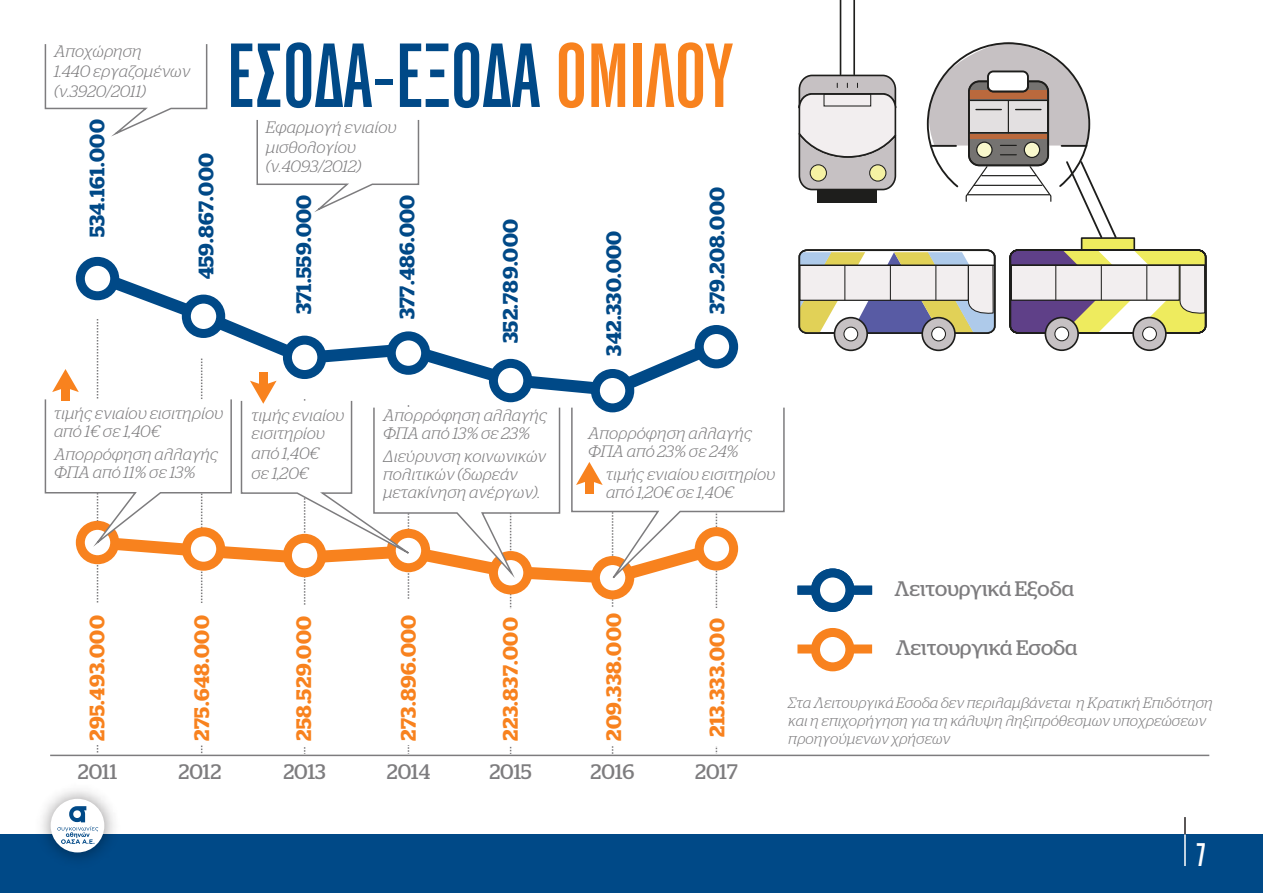
<style>
.page{position:relative;width:1263px;height:893px;background:#fff}
.page>*{position:absolute;margin:0;border:0;box-sizing:border-box;transform-origin:0 0}
.t1{font:75px "CF Blast Gothic Maxi";color:#004987}
.t2{font:27px "CF Blast Gothic Maxi";color:#fff}
.t3{font:600 21px "Stag LG";letter-spacing:.02em;color:#004987}
.t4{font:600 21px "Stag LG";letter-spacing:.02em;color:#f8821e}
.t5{font:21px "Stag LG";color:#7d7c7e}
.t6{font:italic 300 16.5px/18px "Stag LG";color:#7d7c7e}
.t7{font:italic 300 15px/18px "Stag LG";color:#7d7c7e}
.s1{color:#f8821e}
</style>
<div class="page">
<svg style="left:82px;top:261px;width:144px;height:58px"></svg>
<div style="left:0;top:834px;width:1263px;height:59px;background:#004987"></div>
<hr style="left:1184px;top:834px;width:2px;height:32px;background:#fff">
<svg style="left:1184px;top:817px;width:2px;height:17px"></svg>
<img style="left:42px;top:790px;width:72px;height:69px">
<div style="left:51px;top:799px;width:53px;height:53px;background:#fff;border-radius:50%"></div>
<svg style="left:57px;top:806px;width:41px;height:38px"></svg>
<hr style="left:50px;top:755px;width:1159px;height:1px;background:#7d7c7e">
<div style="left:80px;top:261px;width:35px;height:35px;background:#fff;border-radius:50%"></div>
<div style="left:76px;top:257px;width:43px;height:43px;border:9px solid #004987;border-radius:50%"></div>
<div style="left:186px;top:299px;width:35px;height:34px;background:#fff;border-radius:50%"></div>
<div style="left:182px;top:295px;width:43px;height:43px;border:9px solid #004987;border-radius:50%"></div>
<div style="left:797px;top:586px;width:75px;height:9px;background:#004987"></div>
<svg style="left:815px;top:573px;width:35px;height:34px"></svg>
<div style="left:811px;top:568px;width:43px;height:44px;border:9px solid #004987;border-radius:50%"></div>
<div style="left:797px;top:644px;width:75px;height:9px;background:#f8821e"></div>
<div style="left:815px;top:632px;width:35px;height:35px;background:#fff;border-radius:50%"></div>
<div style="left:811px;top:628px;width:43px;height:43px;border:9px solid #f8821e;border-radius:50%"></div>
<svg style="left:798px;top:249px;width:198px;height:86px;background:#c0bfb8"></svg>
<div style="left:834px;top:318px;width:33px;height:32px;background:#c6c1c3;border-radius:50%"></div>
<div style="left:834px;top:317px;width:34px;height:34px;border:2px solid #1e1e1c;border-radius:50%"></div>
<div style="left:844px;top:327px;width:14px;height:14px;background:#fff;border-radius:50%"></div>
<div style="left:843px;top:327px;width:15px;height:14px;border:1px solid #1e1e1c;border-radius:50%"></div>
<div style="left:922px;top:318px;width:33px;height:32px;background:#c6c1c3;border-radius:50%"></div>
<div style="left:921px;top:317px;width:35px;height:34px;border:2px solid #1e1e1c;border-radius:50%"></div>
<div style="left:932px;top:327px;width:13px;height:14px;background:#fff;border-radius:50%"></div>
<div style="left:931px;top:327px;width:15px;height:14px;border:1px solid #1e1e1c;border-radius:50%"></div>
<div style="left:1082px;top:238px;width:52px;height:12px;background:#eeeb5e"></div>
<div style="left:1081px;top:237px;width:54px;height:14px;border:2px solid #1e1e1c"></div>
<svg style="left:1009px;top:248px;width:198px;height:86px;background:#c2bba8"></svg>
<div style="left:1045px;top:318px;width:33px;height:32px;background:#c6c1c3;border-radius:50%"></div>
<div style="left:1044px;top:317px;width:35px;height:34px;border:2px solid #1e1e1c;border-radius:50%"></div>
<div style="left:1055px;top:327px;width:14px;height:14px;background:#fff;border-radius:50%"></div>
<div style="left:1054px;top:326px;width:15px;height:15px;border:1px solid #1e1e1c;border-radius:50%"></div>
<div style="left:1133px;top:318px;width:33px;height:32px;background:#c6c1c3;border-radius:50%"></div>
<div style="left:1132px;top:317px;width:35px;height:34px;border:2px solid #1e1e1c;border-radius:50%"></div>
<div style="left:1143px;top:327px;width:13px;height:14px;background:#fff;border-radius:50%"></div>
<div style="left:1142px;top:326px;width:15px;height:15px;border:1px solid #1e1e1c;border-radius:50%"></div>
<div style="left:817px;top:190px;width:60px;height:12px;background:#1e1e1c"></div>
<svg style="left:798px;top:74px;width:99px;height:117px;background:#cac6c4"></svg>
<hr style="left:840px;top:0;width:1px;height:74px;background:#1e1e1c">
<hr style="left:853px;top:0;width:2px;height:74px;background:#1e1e1c">
<svg style="left:926px;top:42px;width:192px;height:198px"></svg>
<hr style="left:970px;top:100px;width:77px;height:1px;background:#1e1e1c">
<hr style="left:970px;top:132px;width:77px;height:1px;background:#1e1e1c">
<div style="left:988px;top:71px;width:40px;height:20px;background:#fff;border-radius:5px"></div>
<div style="left:987px;top:71px;width:42px;height:21px;border:2px solid #1e1e1c;border-radius:5px"></div>
<svg style="left:44px;top:44px;width:164px;height:93px"></svg>
<svg style="left:256px;top:120px;width:164px;height:92px"></svg>
<svg style="left:44px;top:319px;width:741px;height:435px"></svg>
<div style="left:595px;top:373px;width:35px;height:35px;background:#fff;border-radius:50%"></div>
<div style="left:591px;top:369px;width:43px;height:43px;border:9px solid #004987;border-radius:50%"></div>
<p class="t6" style="left:54px;top:40px;width:138px;line-height:19.8px">Αποχώρηση<br>1.440 εργαζομένων (ν.3920/2011)</p>
<p class="t3" style="left:81px;top:237px;width:119px;rotate:-90deg">534.161.000</p>
<p class="t3" style="left:190px;top:279px;width:128px;rotate:-90deg">459.867.000</p>
<h1 class="t1" style="left:227px;top:33px;width:507px">ΕΣΟ∆Α-ΕΞΟ∆Α <span class="s1">ΟΜΙΛΟΥ</span></h1>
<p class="t6" style="left:266px;top:116px;width:132px;line-height:19.8px">Εφαρμογή ενιαίου μισθολογίου (ν.4093/2012)</p>
<p class="t3" style="left:288px;top:314px;width:121px;rotate:-90deg">371.559.000</p>
<p class="t3" style="left:391px;top:319px;width:126px;rotate:-90deg">377.486.000</p>
<p class="t3" style="left:494px;top:343px;width:126px;rotate:-90deg">352.789.000</p>
<p class="t3" style="left:598px;top:356px;width:127px;rotate:-90deg">342.330.000</p>
<p class="t3" style="left:701px;top:314px;width:129px;rotate:-90deg">379.208.000</p>
<p class="t6" style="left:54px;top:403px;width:171px">τιμής ενιαίου εισιτηρίου από 1€ σε 1,40€</p>
<p class="t6" style="left:54px;top:444px;width:166px">Απορρόφηση αλλαγής<br>ΦΠΑ από 11% σε 13%</p>
<p class="t6" style="left:252px;top:405px;width:94px">τιμής ενιαίου εισιτηρίου</p>
<p class="t6" style="left:252px;top:442px;width:69px;line-height:19.8px">από 1,40€ σε 1,20€</p>
<p class="t6" style="left:383px;top:405px;width:166px">Απορρόφηση αλλαγής<br>ΦΠΑ από 13% σε 23%</p>
<p class="t6" style="left:383px;top:446px;width:165px">Διεύρυνση κοινωνικών πολιτικών (δωρεάν μετακίνηση ανέργων).</p>
<p class="t6" style="left:588px;top:423px;width:166px">Απορρόφηση αλλαγής<br>ΦΠΑ από 23% σε 24%</p>
<p class="t6" style="left:606px;top:463px;width:171px">τιμής ενιαίου εισιτηρίου από 1,20€ σε 1,40€</p>
<p class="t4" style="left:81px;top:741px;width:127px;rotate:-90deg">295.493.000</p>
<p class="t4" style="left:186px;top:741px;width:127px;rotate:-90deg">275.648.000</p>
<p class="t4" style="left:288px;top:741px;width:126px;rotate:-90deg">258.529.000</p>
<p class="t4" style="left:392px;top:741px;width:127px;rotate:-90deg">273.896.000</p>
<p class="t4" style="left:494px;top:741px;width:125px;rotate:-90deg">223.837.000</p>
<p class="t4" style="left:598px;top:741px;width:129px;rotate:-90deg">209.338.000</p>
<p class="t4" style="left:701px;top:737px;width:120px;rotate:-90deg">213.333.000</p>
<p class="t5" style="left:78px;top:755px;width:41px">2011</p>
<p class="t5" style="left:179px;top:755px;width:44px">2012</p>
<p class="t5" style="left:283px;top:755px;width:44px">2013</p>
<p class="t5" style="left:387px;top:755px;width:45px">2014</p>
<p class="t5" style="left:489px;top:755px;width:44px">2015</p>
<p class="t5" style="left:591px;top:755px;width:45px">2016</p>
<p class="t5" style="left:695px;top:755px;width:44px">2017</p>
<p class="t5" style="left:895px;top:573px;width:181px">Λειτουργικά Εξοδα</p>
<p class="t5" style="left:896px;top:632px;width:183px">Λειτουργικά Εσοδα</p>
<p class="t7" style="left:788px;top:692px;width:426px">Στα Λειτουργικά Εσοδα δεν περιλαμβάνεται η Κρατική Επιδότηση και η επιχορήγηση για τη κάλυψη ληξιπρόθεσμων υποχρεώσεων προηγούμενων χρήσεων</p>
<h2 class="t2" style="left:1197px;top:839px;width:10px">7</h2>
</div>
